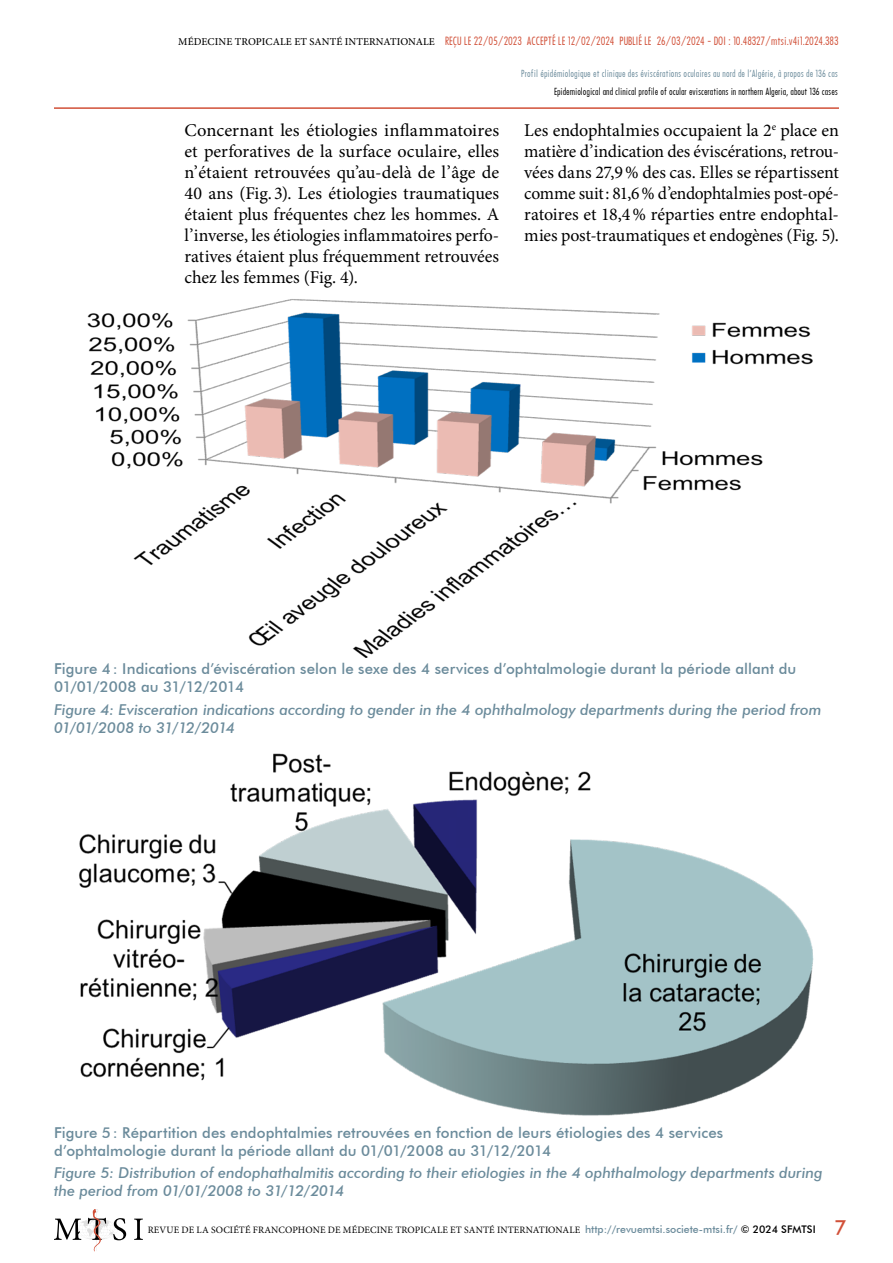
<style>
.page{position:relative;width:893px;height:1263px;background:#fff}
.page>*{position:absolute;margin:0;border:0;box-sizing:border-box;transform-origin:0 0}
.t1{font:18px/21px "Minion Pro";letter-spacing:-.01em;color:#000;text-align:justify}
.t2{font:500 15px/18px "Futura BT";letter-spacing:.005em;color:#6b8b9b}
.t3{font:italic 500 15px/18px "Futura BT";color:#6b8b9b}
.t4{font:500 10.5px "Futura Cond";color:#d15038}
.t5{font:9.75px "Minion Pro";letter-spacing:.01em;color:#000}
.t6{font:500 9px "Futura Cond";letter-spacing:.01em;color:#6b8b9b}
.t7{font:500 9px "Futura Cond";color:#000}
.s1{font-family:"Minion Pro";color:#000}
.s2{font-family:"Futura BT";font-weight:500;font-size:10.5px;color:#6b8b9b}
.s3{font-family:"Futura BT";font-weight:500;font-size:10.5px}
.s4{font-family:"Futura BT";font-weight:500;font-size:21px;color:#d15038}
</style>
<div class="page">
<hr style="left:54px;top:107px;width:785px;height:2px;background:#d15038">
<svg style="left:134px;top:1218px;width:9px;height:22px"></svg>
<svg style="left:54px;top:1209px;width:72px;height:43px"></svg>
<img style="left:79px;top:753px;width:735px;height:363px">
<img style="left:87px;top:299px;width:726px;height:358px">
<p class="t4" style="left:178px;top:34px;width:662px"><span class="s1">MÉDECINE TROPICALE ET SANTÉ INTERNATIONALE</span> REÇU LE 22/05/2023 ACCEPTÉ LE 12/02/2024 PUBLIÉ LE 26/03/2024 - DOI : 10.48327/mtsi.v4i1.2024.383</p>
<p class="t6" style="left:521px;top:68px;width:318px">Profil épidémiologique et clinique des éviscérations oculaires au nord de l’Algérie, à propos de 136 cas</p>
<p class="t7" style="left:554px;top:86px;width:285px">Epidemiological and clinical profile of ocular eviscerations in northern Algeria, about 136 cases</p>
<p class="t1" style="left:185px;top:120px;width:316px">Concernant les étiologies inflammatoires et perforatives de la surface oculaire, elles n’étaient retrouvées qu’au-delà de l’âge de 40 ans (Fig. 3). Les étiologies traumatiques étaient plus fréquentes chez les hommes. A l’inverse, les étiologies inflammatoires perfo&shy;ratives étaient plus fréquemment retrouvées chez les femmes (Fig. 4).</p>
<p class="t1" style="left:524px;top:120px;width:316px">Les endophtalmies occupaient la 2<sup>e</sup> place en matière d’indication des éviscérations, retrou&shy;vées dans 27,9% des cas. Elles se répartissent comme suit: 81,6% d’endophtalmies post-opé&shy;ratoires et 18,4% réparties entre endophtal&shy;mies post-traumatiques et endogènes (Fig. 5).</p>
<p class="t2" style="left:54px;top:660px;width:744px">Figure 4: Indications d’éviscération selon le sexe des 4 services d’ophtalmologie durant la période allant du<br>01/01/2008 au 31/12/2014</p>
<p class="t3" style="left:54px;top:700px;width:769px">Figure 4: Evisceration indications according to gender in the 4 ophthalmology departments during the period from<br>01/01/2008 to 31/12/2014</p>
<p class="t2" style="left:54px;top:1123px;width:671px">Figure 5: Répartition des endophtalmies retrouvées en fonction de leurs étiologies des 4 services d’ophtalmologie durant la période allant du 01/01/2008 au 31/12/2014</p>
<p class="t3" style="left:54px;top:1164px;width:770px">Figure 5: Distribution of endophathalmitis according to their etiologies in the 4 ophthalmology departments during the period from 01/01/2008 to 31/12/2014</p>
<p class="t5" style="left:148px;top:1223px;width:700px">REVUE DE LA SOCIÉTÉ FRANCOPHONE DE MÉDECINE TROPICALE ET SANTÉ INTERNATIONALE <span class="s2">http://revuemtsi.societe-mtsi.fr/</span> <span class="s3">© 2024 SFMTSI</span> <span class="s4">7</span></p>
</div>
